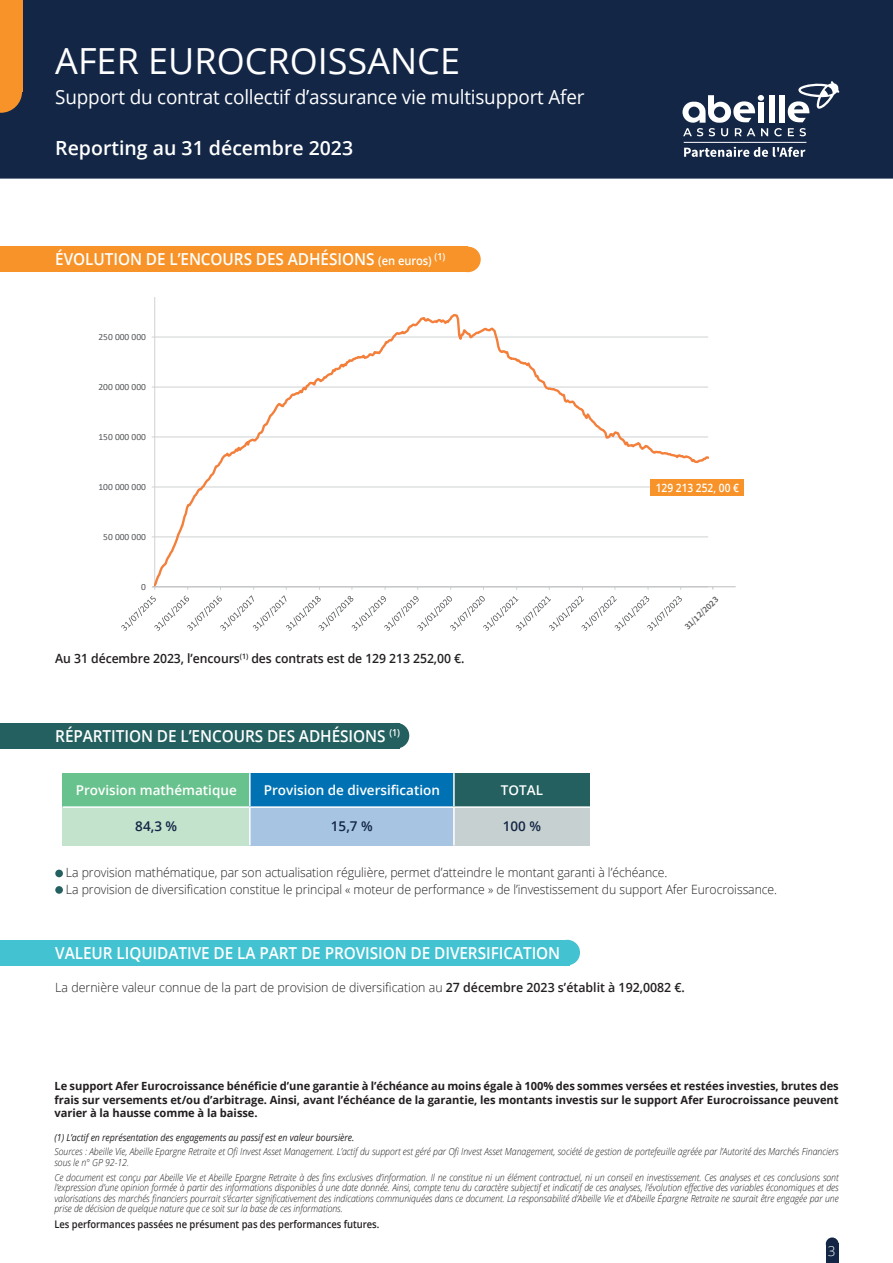
<style>
.page{position:relative;width:893px;height:1263px;background:#fff}
.page>*{position:absolute;margin:0;border:0;box-sizing:border-box;transform-origin:0 0}
.t1{font:36px "Open Sans";color:#fff}
.t2{font:19.5px "Open Sans";letter-spacing:-.01em;color:#fff}
.t3{font:600 19.5px "Open Sans";color:#fff}
.t4{font:600 16.5px "Open Sans";letter-spacing:-.005em;color:#fff;scale:.93 1}
.t5{font:600 13.5px "Open Sans";color:#fff}
.t6{font:600 13.5px "Open Sans";color:#132646}
.t7{font:300 13.5px "Open Sans";color:#fff}
.t8{font:300 12.75px/16.5px "Open Sans";letter-spacing:-.005em;color:#231f20;scale:.96 1}
.t9{font:300 12.75px "Open Sans";letter-spacing:-.005em;color:#231f20}
.t10{font:600 12.75px "Open Sans";letter-spacing:-.005em;color:#231f20;scale:.96 1}
.t11{font:600 11.55px "Open Sans";color:#fff;scale:.88 1}
.t12{font:700 11.25px/13.5px "Open Sans";letter-spacing:-.005em;color:#231f20;text-align:justify}
.t13{font:600 10.5px "Open Sans";letter-spacing:-.005em;color:#231f20;scale:.9 1}
.t14{font:italic 300 9.75px/10.5px "Open Sans";letter-spacing:-.005em;color:#231f20;scale:.9 1}
.t15{font:italic 9.75px "Open Sans";letter-spacing:-.005em;color:#231f20;scale:.9 1}
.t16{font:600 9.6px "Open Sans";color:#fff;scale:.93 1}
.t17{font:9.45px "Calibri";color:#55585b}
.t18{font:600 9px "Source Sans Pro";color:#57585a}
.s1{font-size:12px}
.s2{font-weight:600}
</style>
<div class="page">
<div style="left:826px;top:1237px;width:12px;height:13px;background:#132646;border-radius:50%"></div>
<div style="left:826px;top:1243px;width:12px;height:20px;background:#132646"></div>
<div style="left:0;top:247px;width:468px;height:25px;background:#f79328"></div>
<div style="left:455px;top:247px;width:26px;height:25px;background:#f79328;border-radius:50%"></div>
<div style="left:63px;top:773px;width:187px;height:34px;background:#68c28d"></div>
<div style="left:250px;top:773px;width:204px;height:34px;background:#0072b4"></div>
<div style="left:454px;top:773px;width:136px;height:34px;background:#23605f"></div>
<div style="left:63px;top:807px;width:187px;height:38px;background:#c3e3cd"></div>
<div style="left:250px;top:807px;width:204px;height:38px;background:#a7c4e3"></div>
<div style="left:454px;top:807px;width:136px;height:38px;background:#c7d0d0"></div>
<hr style="left:453px;top:773px;width:2px;height:33px;background:#fff">
<hr style="left:249px;top:773px;width:2px;height:33px;background:#fff">
<hr style="left:63px;top:806px;width:187px;height:2px;background:#fff">
<hr style="left:250px;top:806px;width:204px;height:2px;background:#fff">
<hr style="left:249px;top:808px;width:2px;height:37px;background:#fff">
<hr style="left:454px;top:806px;width:136px;height:2px;background:#fff">
<hr style="left:453px;top:808px;width:2px;height:37px;background:#fff">
<div style="left:55px;top:870px;width:8px;height:7px;background:#23605f;border-radius:50%"></div>
<div style="left:55px;top:886px;width:8px;height:8px;background:#23605f;border-radius:50%"></div>
<div style="left:0;top:723px;width:399px;height:25px;background:#23605f"></div>
<div style="left:384px;top:723px;width:25px;height:25px;background:#23605f;border-radius:50%"></div>
<div style="left:0;top:940px;width:570px;height:25px;background:#43c2d1"></div>
<div style="left:554px;top:940px;width:26px;height:25px;background:#43c2d1;border-radius:50%"></div>
<div style="left:0;top:0;width:893px;height:179px;background:#132646"></div>
<svg style="left:0;top:92px;width:22px;height:21px"></svg>
<div style="left:0;top:0;width:22px;height:92px;background:#f79328"></div>
<hr style="left:684px;top:142px;width:122px;height:1px;background:#fff">
<svg style="left:684px;top:147px;width:121px;height:10px"></svg>
<svg style="left:774px;top:128px;width:8px;height:8px"></svg>
<svg style="left:788px;top:128px;width:18px;height:8px"></svg>
<svg style="left:682px;top:95px;width:86px;height:41px"></svg>
<div style="left:768px;top:95px;width:6px;height:27px;background:#fff"></div>
<div style="left:779px;top:95px;width:6px;height:27px;background:#fff"></div>
<svg style="left:788px;top:81px;width:51px;height:41px"></svg>
<hr style="left:155px;top:298px;width:553px;height:1px;background:#cfd1d2">
<hr style="left:154px;top:298px;width:1px;height:289px;background:#cfd1d2">
<svg style="left:155px;top:312px;width:554px;height:274px"></svg>
<svg style="left:121px;top:587px;width:561px;height:44px"></svg>
<hr style="left:152px;top:586px;width:584px;height:1px;background:#bcbdc0">
<div style="left:651px;top:479px;width:93px;height:17px;background:#f79328"></div>
<h1 class="t1" style="left:55px;top:37px;width:406px">AFER EUROCROISSANCE</h1>
<h2 class="t2" style="left:55px;top:84px;width:531px">Support du contrat collectif d’assurance vie multisupport Afer</h2>
<h2 class="t3" style="left:55px;top:135px;width:299px">Reporting au 31 décembre 2023</h2>
<h3 class="t4" style="left:55px;top:248px;width:406px">ÉVOLUTION DE L’ENCOURS DES ADHÉSIONS <span class="s1">(en euros)</span></h3>
<p class="t16" style="left:435px;top:250px;width:13px">(1)</p>
<p class="t17" style="left:99px;top:330px;width:49px">250 000 000</p>
<p class="t17" style="left:99px;top:380px;width:49px">200 000 000</p>
<p class="t17" style="left:99px;top:430px;width:49px">150 000 000</p>
<p class="t17" style="left:99px;top:480px;width:49px">100 000 000</p>
<p class="t17" style="left:103px;top:530px;width:44px">50 000 000</p>
<p class="t17" style="left:141px;top:580px;width:6px">0</p>
<h3 class="t10" style="left:55px;top:650px;width:428px">Au 31 décembre 2023, l’encours<sup>(1)</sup> des contrats est de 129 213 252,00 €.</h3>
<h3 class="t4" style="left:55px;top:725px;width:372px">RÉPARTITION DE L’ENCOURS DES ADHÉSIONS <sup>(1)</sup></h3>
<p class="t11" style="left:656px;top:480px;width:96px">129 213 252, 00 €</p>
<p class="t18" style="left:682px;top:624px;width:45px;rotate:-44deg">31/12/2023</p>
<h3 class="t5" style="left:76px;top:781px;width:162px">Provision mathématique</h3>
<h3 class="t5" style="left:264px;top:781px;width:178px">Provision de diversification</h3>
<h3 class="t5" style="left:501px;top:781px;width:44px">TOTAL</h3>
<h3 class="t6" style="left:135px;top:817px;width:43px">84,3 %</h3>
<h3 class="t6" style="left:331px;top:817px;width:43px">15,7 %</h3>
<h3 class="t6" style="left:503px;top:817px;width:40px">100 %</h3>
<p class="t8" style="left:66px;top:864px;width:742px">La provision mathématique, par son actualisation régulière, permet d’atteindre le montant garanti à l’échéance.<br>La provision de diversification constitue le principal « moteur de performance » de l’investissement du support Afer Eurocroissance.</p>
<h3 class="t4" style="left:55px;top:941px;width:545px">VALEUR LIQUIDATIVE DE LA PART DE PROVISION DE DIVERSIFICATION</h3>
<h3 class="t9" style="left:55px;top:979px;width:631px">La dernière valeur connue de la part de provision de diversification au <span class="s2">27 décembre 2023 s’établit à 192,0082 €.</span></h3>
<p class="t12" style="left:54px;top:1079px;width:786px">Le support Afer Eurocroissance bénéficie d’une garantie à l’échéance au moins égale à 100% des sommes versées et restées investies, brutes des frais sur versements et/ou d’arbitrage. Ainsi, avant l’échéance de la garantie, les montants investis sur le support Afer Eurocroissance peuvent varier à la hausse comme à la baisse.</p>
<p class="t15" style="left:54px;top:1130px;width:335px">(1) L’actif en représentation des engagements au passif est en valeur boursière.</p>
<p class="t14" style="left:54px;top:1146px;width:873px">Sources : Abeille Vie, Abeille Epargne Retraite et Ofi Invest Asset Management. L’actif du support est géré par Ofi Invest Asset Management, société de gestion de portefeuille agréée par l’Autorité des Marchés Financiers sous le n° GP 92-12.</p>
<p class="t14" style="left:54px;top:1171px;width:873px;text-align:justify">Ce document est conçu par Abeille Vie et Abeille Epargne Retraite à des fins exclusives d’information. Il ne constitue ni un élément contractuel, ni un conseil en investissement. Ces analyses et ces conclusions sont l’expression d’une opinion formée à partir des informations disponibles à une date donnée. Ainsi, compte tenu du caractère subjectif et indicatif de ces analyses, l’évolution effective des variables économiques et des valorisations des marchés financiers pourrait s’écarter significativement des indications communiquées dans ce document. La responsabilité d’Abeille Vie et d’Abeille Épargne Retraite ne saurait être engagée par une prise de décision de quelque nature que ce soit sur la base de ces informations.</p>
<p class="t13" style="left:54px;top:1217px;width:363px">Les performances passées ne présument pas des performances futures.</p>
<h3 class="t7" style="left:828px;top:1242px;width:9px">3</h3>
</div>
